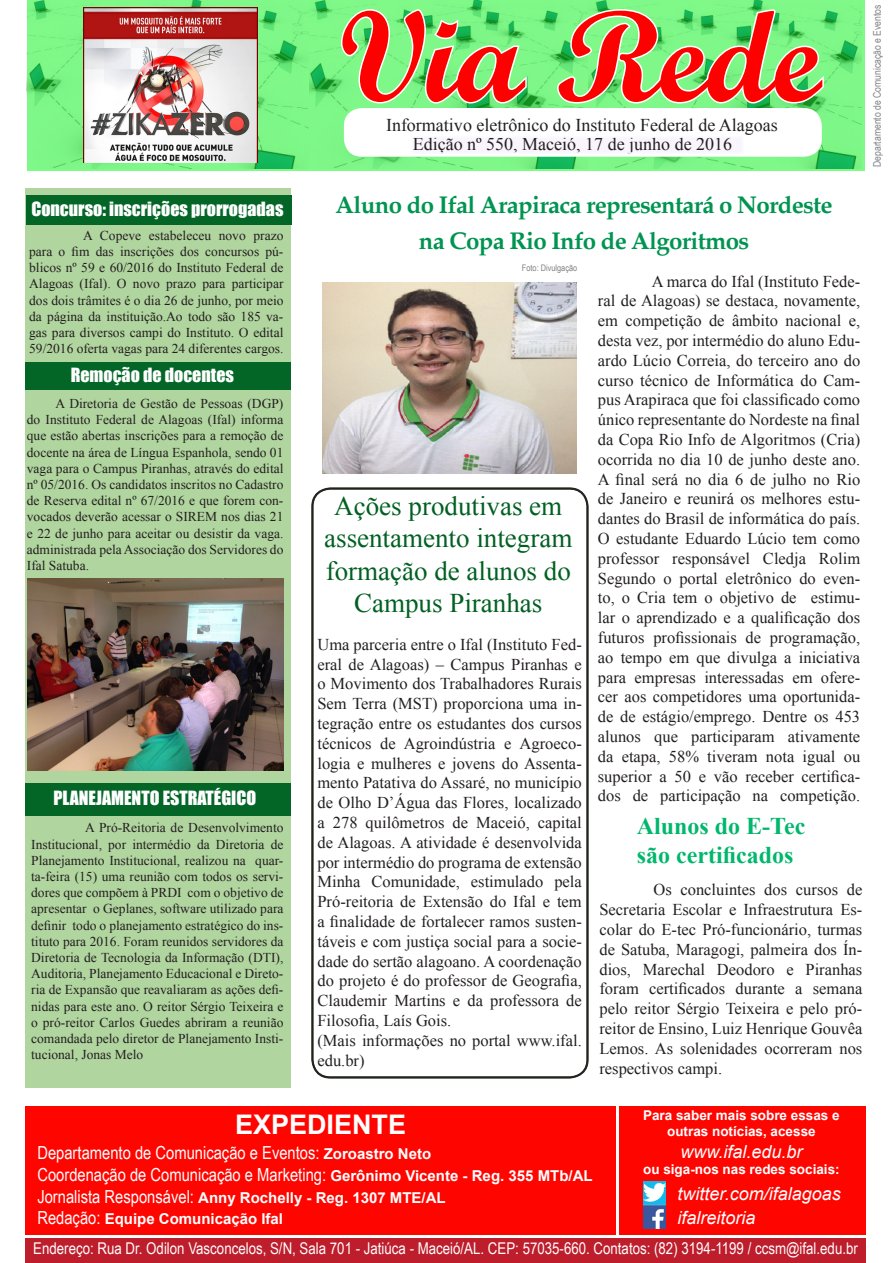
<style>
.page{position:relative;width:893px;height:1263px;background:#fff}
.page>*{position:absolute;margin:0;border:0;box-sizing:border-box;transform-origin:0 0}
.t1{font:129px "Script MT Bold";color:#fd0000}
.t2{font:27px/32.4px "Times New Roman";color:#006022;text-align:center}
.t3{font:700 27px "Arial";color:#fff}
.t4{font:700 24px/36px "Palatino";letter-spacing:-.03em;color:#009451;text-align:center}
.t5{font:700 24px "Times New Roman";color:#00b76c}
.t6{font:18px "Arial Narrow";color:#fff}
.t7{font:18px "Times New Roman";color:#231f20}
.t8{font:18px "Impact";color:#fff}
.t9{font:italic 18px "Arial";color:#fff}
.t10{font:16.5px/19.8px "Times New Roman";color:#231f20;text-align:justify}
.t11{font:16.2px "Arial Narrow";color:#fff}
.t12{font:700 15px "Arial";color:#fff}
.t13{font:13.5px/16.2px "Times New Roman";color:#231f20;text-align:justify}
.t14{font:700 13.5px/16.2px "Arial";color:#fff;text-align:center}
.t15{font:700 13.5px "Arial";color:#231f20}
.t16{font:10.5px "Arial Narrow";color:#808285}
.t17{font:9px "Arial Narrow";color:#808285}
.s1{font-family:"Arial";font-weight:700;font-size:15px}
.s2{font-family:"Arial Narrow";font-weight:400;font-size:18px}
</style>
<div class="page">
<svg style="left:28px;top:0;width:837px;height:170px;background:#72ed80"></svg>
<svg style="left:339px;top:8px;width:190px;height:97px;background:#89ef95"></svg>
<svg style="left:555px;top:8px;width:272px;height:97px;background:#8bef96"></svg>
<div style="left:344px;top:108px;width:478px;height:49px;background:#fff;border-radius:18px"></div>
<div style="left:25px;top:1238px;width:841px;height:25px;background:#be1d2c"></div>
<div style="left:25px;top:1106px;width:591px;height:128px;background:#ff0500"></div>
<div style="left:620px;top:1106px;width:246px;height:128px;background:#ff0500"></div>
<img style="left:643px;top:1206px;width:23px;height:23px">
<img style="left:643px;top:1181px;width:23px;height:23px">
<img style="left:83px;top:7px;width:174px;height:156px">
<svg style="left:312px;top:488px;width:276px;height:590px"></svg>
<div style="left:313px;top:489px;width:274px;height:588px;border:1px solid #231f20;border-radius:17px"></div>
<div style="left:25px;top:188px;width:265px;height:899px;background:#b1d59f"></div>
<div style="left:26px;top:195px;width:266px;height:29px;background:#036627"></div>
<div style="left:25px;top:362px;width:265px;height:28px;background:#036627"></div>
<div style="left:25px;top:783px;width:265px;height:33px;background:#036627"></div>
<img style="left:323px;top:282px;width:254px;height:191px">
<img style="left:28px;top:579px;width:255px;height:192px">
<div style="left:412px;top:137px;width:331px;height:16px;background:#faf5fd"></div>
<p class="t8" style="left:31px;top:195px;width:254px">Concurso: inscrições prorrogadas</p>
<p class="t13" style="left:29px;top:227px;width:256px;text-indent:54px">A Copeve estabeleceu novo prazo para o fim das inscrições dos concursos pú&shy;blicos nº 59 e 60/2016 do Instituto Federal de Alagoas (Ifal). O novo prazo para participar dos dois trâmites é o dia 26 de junho, por meio da página da instituição.Ao todo são 185 va&shy;gas para diversos campi do Instituto. O edital 59/2016 oferta vagas para 24 diferentes cargos.</p>
<p class="t8" style="left:71px;top:361px;width:165px">Remoção de docentes</p>
<p class="t13" style="left:27px;top:395px;width:258px;text-indent:29px">A Diretoria de Gestão de Pessoas (DGP) do Instituto Federal de Alagoas (Ifal) informa que estão abertas inscrições para a remoção de docente na área de Língua Espanhola, sendo 01 vaga para o Campus Piranhas, através do edital nº 05/2016. Os candidatos inscritos no Cadastro de Reserva edital nº 67/2016 e que forem con&shy;vocados deverão acessar o SIREM nos dias 21 e 22 de junho para aceitar ou desistir da vaga. administrada pela Associação dos Servidores do Ifal Satuba.</p>
<p class="t8" style="left:53px;top:784px;width:204px">PLANEJAMENTO ESTRATÉGICO</p>
<p class="t13" style="left:31px;top:819px;width:254px;text-indent:54px">A Pró-Reitoria de Desenvolvimento Institucional, por intermédio da Diretoria de Planejamento Institucional, realizou na quar&shy;ta-feira (15) uma reunião com todos os servi&shy;dores que compõem à PRDI com o objetivo de apresentar o Geplanes, software utilizado para definir todo o planejamento estratégico do ins&shy;tituto para 2016. Foram reunidos servidores da Diretoria de Tecnologia da Informação (DTI), Auditoria, Planejamento Educacional e Direto&shy;ria de Expansão que reavaliaram as ações defi&shy;nidas para este ano. O reitor Sérgio Teixeira e o pró-reitor Carlos Guedes abriram a reunião comandada pelo diretor de Planejamento Insti&shy;tucional, Jonas Melo</p>
<p class="t1" style="left:338px;top:-22px;width:484px">Via Rede</p>
<p class="t7" style="left:386px;top:113px;width:393px">Informativo eletrônico do Instituto Federal de Alagoas</p>
<p class="t15" style="left:441px;top:134px;width:283px">Edição nº 549 - Maceió, 10 de junho de 2016</p>
<p class="t7" style="left:413px;top:132px;width:321px">Edição nº 550, Maceió, 17 de junho de 2016</p>
<p class="t16" style="left:869px;top:167px;width:164px;rotate:-90deg">Departamento de Comunicação e Eventos</p>
<p class="t4" style="left:335px;top:187px;width:499px">Aluno do Ifal Arapiraca representará o Nordeste na Copa Rio Info de Algoritmos</p>
<p class="t17" style="left:522px;top:262px;width:57px">Foto: Divulgação</p>
<p class="t2" style="left:324px;top:489px;width:250px">Ações produtivas em assentamento integram formação de alunos do</p>
<p class="t2" style="left:354px;top:587px;width:190px">Campus Piranhas</p>
<p class="t10" style="left:317px;top:634px;width:266px">Uma parceria entre o Ifal (Instituto Fed&shy;eral de Alagoas) – Campus Piranhas e o Movimento dos Trabalhadores Rurais Sem Terra (MST) proporciona uma in&shy;tegração entre os estudantes dos cursos técnicos de Agroindústria e Agroeco&shy;logia e mulheres e jovens do Assenta&shy;mento Patativa do Assaré, no município de Olho D’Água das Flores, localizado a 278 quilômetros de Maceió, capital de Alagoas. A atividade é desenvolvida por intermédio do programa de extensão Minha Comunidade, estimulado pela Pró-reitoria de Extensão do Ifal e tem a finalidade de fortalecer ramos susten&shy;táveis e com justiça social para a socie&shy;dade do sertão alagoano. A coordenação do projeto é do professor de Geografia, Claudemir Martins e da professora de Filosofia, Laís Gois.</p>
<p class="t10" style="left:317px;top:1030px;width:266px">(Mais informações no portal www.ifal. edu.br)</p>
<p class="t10" style="left:598px;top:271px;width:264px;text-indent:54px">A marca do Ifal (Instituto Fede&shy;ral de Alagoas) se destaca, novamente, em competição de âmbito nacional e, desta vez, por intermédio do aluno Edu&shy;ardo Lúcio Correia, do terceiro ano do curso técnico de Informática do Cam&shy;pus Arapiraca que foi classificado como único representante do Nordeste na final da Copa Rio Info de Algoritmos (Cria) ocorrida no dia 10 de junho deste ano.<br>A final será no dia 6 de julho no Rio de Janeiro e reunirá os melhores estu&shy;dantes do Brasil de informática do país.<br>O estudante Eduardo Lúcio tem como professor responsável Cledja Rolim</p>
<p class="t10" style="left:598px;top:568px;width:264px">Segundo o portal eletrônico do even&shy;to, o Cria tem o objetivo de estimu&shy;lar o aprendizado e a qualificação dos futuros profissionais de programação, ao tempo em que divulga a iniciativa para empresas interessadas em ofere&shy;cer aos competidores uma oportunida&shy;de de estágio/emprego. Dentre os 453 alunos que participaram ativamente da etapa, 58% tiveram nota igual ou superior a 50 e vão receber certifica&shy;dos de participação na competição.</p>
<p class="t5" style="left:637px;top:809px;width:170px">Alunos do E-Tec</p>
<p class="t5" style="left:637px;top:838px;width:158px">são certificados</p>
<p class="t10" style="left:599px;top:880px;width:264px;text-indent:54px">Os concluintes dos cursos de Secretaria Escolar e Infraestrutura Es&shy;colar do E-tec Pró-funcionário, turmas de Satuba, Maragogi, palmeira dos Ín&shy;dios, Marechal Deodoro e Piranhas foram certificados durante a semana pelo reitor Sérgio Teixeira e pelo pró&shy;reitor de Ensino, Luiz Henrique Gouvêa Lemos. As solenidades ocorreram nos respectivos campi.</p>
<p class="t14" style="left:643px;top:1107px;width:198px">Para saber mais sobre essas e outras notícias, acesse</p>
<p class="t9" style="left:680px;top:1139px;width:124px">www.ifal.edu.br</p>
<p class="t14" style="left:643px;top:1161px;width:198px">ou siga-nos nas redes sociais:</p>
<p class="t9" style="left:677px;top:1181px;width:165px">twitter.com/ifalagoas</p>
<p class="t3" style="left:235px;top:1107px;width:173px">EXPEDIENTE</p>
<p class="t6" style="left:37px;top:1140px;width:395px">Departamento de Comunicação e Eventos: <span class="s1">Zoroastro Neto</span></p>
<p class="t6" style="left:37px;top:1161px;width:557px">Coordenação de Comunicação e Marketing: <span class="s1">Gerônimo Vicente - Reg. 355 MTb/AL</span></p>
<p class="t12" style="left:37px;top:1187px;width:410px"><span class="s2">Jornalista Responsável:</span> Anny Rochelly - Reg. 1307 MTE/AL</p>
<p class="t12" style="left:37px;top:1209px;width:247px"><span class="s2">Redação:</span> Equipe Comunicação Ifal</p>
<p class="t9" style="left:677px;top:1206px;width:80px">ifalreitoria</p>
<p class="t11" style="left:33px;top:1237px;width:826px">Endereço: Rua Dr. Odilon Vasconcelos, S/N, Sala 701 - Jatiúca - Maceió/AL. CEP: 57035-660. Contatos: (82) 3194-1199 / ccsm@ifal.edu.br</p>
</div>
